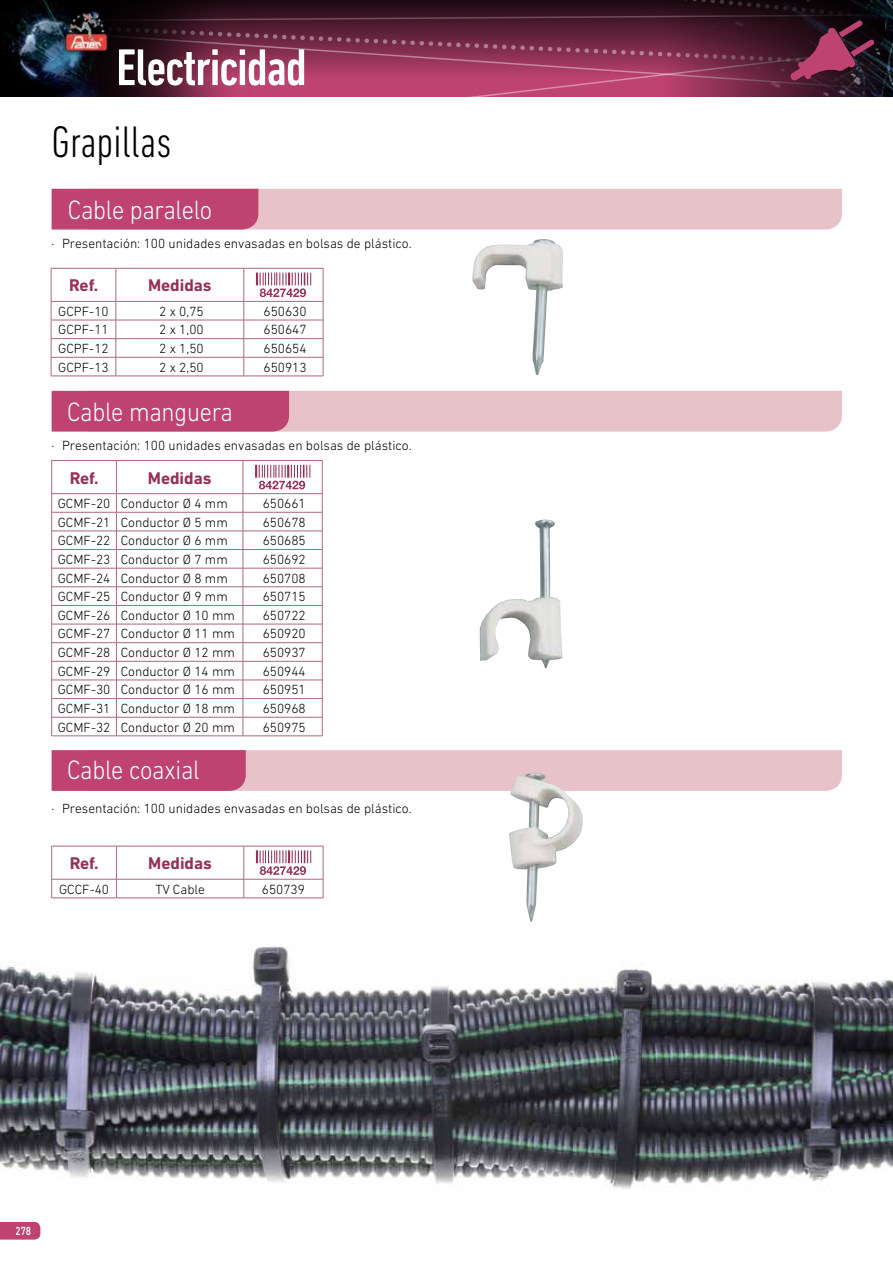
<style>
.page{position:relative;width:893px;height:1263px;background:#fff}
.page>*{position:absolute;margin:0;border:0;box-sizing:border-box;transform-origin:0 0}
.t1{font:500 condensed 52.5px "DIN Next LT Pro";letter-spacing:-.02em;color:#fff}
.t2{font:300 condensed 45px "DIN Next LT Pro";color:#000}
.t3{font:300 27px "DIN Next LT Pro";letter-spacing:-.01em;color:#fff;scale:.9 1}
.t4{font:700 17.25px "DIN Next LT Pro";color:#953157}
.t5{font:300 13.5px "DIN Next LT Pro";color:#000}
.t6{font:500 12px "DIN Next LT Pro";color:#fff;scale:.8 1}
</style>
<div class="page">
<svg style="left:0;top:1222px;width:40px;height:17px"></svg>
<div style="left:287px;top:81px;width:138px;height:16px;background:#be4370"></div>
<svg style="left:425px;top:0;width:237px;height:97px;background:#8f3455"></svg>
<img style="left:662px;top:0;width:231px;height:97px">
<img style="left:0;top:0;width:287px;height:97px">
<img style="left:64px;top:9px;width:30px;height:45px">
<svg style="left:94px;top:7px;width:799px;height:74px;background:#61253b"></svg>
<hr style="left:51px;top:376px;width:65px;height:1px;background:#ae677b">
<hr style="left:116px;top:376px;width:128px;height:1px;background:#ae677b">
<hr style="left:244px;top:376px;width:79px;height:1px;background:#ae677b">
<svg style="left:51px;top:268px;width:273px;height:108px"></svg>
<svg style="left:51px;top:846px;width:273px;height:52px"></svg>
<svg style="left:52px;top:461px;width:270px;height:275px"></svg>
<hr style="left:116px;top:461px;width:1px;height:33px;background:#ae677b">
<hr style="left:243px;top:461px;width:1px;height:33px;background:#ae677b">
<hr style="left:322px;top:461px;width:1px;height:33px;background:#ae677b">
<hr style="left:52px;top:512px;width:64px;height:1px;background:#ae677b">
<hr style="left:116px;top:512px;width:127px;height:1px;background:#ae677b">
<hr style="left:243px;top:512px;width:79px;height:1px;background:#ae677b">
<hr style="left:52px;top:531px;width:64px;height:1px;background:#ae677b">
<hr style="left:116px;top:531px;width:127px;height:1px;background:#ae677b">
<hr style="left:243px;top:531px;width:79px;height:1px;background:#ae677b">
<hr style="left:52px;top:549px;width:64px;height:1px;background:#ae677b">
<hr style="left:116px;top:549px;width:127px;height:1px;background:#ae677b">
<hr style="left:243px;top:549px;width:79px;height:1px;background:#ae677b">
<svg style="left:116px;top:494px;width:1px;height:242px"></svg>
<svg style="left:243px;top:494px;width:1px;height:242px"></svg>
<svg style="left:322px;top:494px;width:1px;height:242px"></svg>
<hr style="left:52px;top:460px;width:64px;height:1px;background:#ae677b">
<hr style="left:51px;top:461px;width:1px;height:33px;background:#ae677b">
<hr style="left:116px;top:460px;width:127px;height:1px;background:#ae677b">
<hr style="left:243px;top:460px;width:79px;height:1px;background:#ae677b">
<hr style="left:52px;top:493px;width:64px;height:1px;background:#ae677b">
<hr style="left:116px;top:493px;width:127px;height:1px;background:#ae677b">
<hr style="left:243px;top:493px;width:79px;height:1px;background:#ae677b">
<hr style="left:52px;top:568px;width:64px;height:1px;background:#ae677b">
<hr style="left:116px;top:568px;width:127px;height:1px;background:#ae677b">
<hr style="left:243px;top:568px;width:79px;height:1px;background:#ae677b">
<hr style="left:52px;top:586px;width:64px;height:1px;background:#ae677b">
<hr style="left:116px;top:586px;width:127px;height:1px;background:#ae677b">
<hr style="left:243px;top:586px;width:79px;height:1px;background:#ae677b">
<hr style="left:52px;top:605px;width:64px;height:1px;background:#ae677b">
<hr style="left:116px;top:605px;width:127px;height:1px;background:#ae677b">
<hr style="left:243px;top:605px;width:79px;height:1px;background:#ae677b">
<hr style="left:52px;top:624px;width:64px;height:1px;background:#ae677b">
<hr style="left:116px;top:624px;width:127px;height:1px;background:#ae677b">
<hr style="left:243px;top:624px;width:79px;height:1px;background:#ae677b">
<hr style="left:52px;top:642px;width:64px;height:1px;background:#ae677b">
<hr style="left:116px;top:642px;width:127px;height:1px;background:#ae677b">
<hr style="left:243px;top:642px;width:79px;height:1px;background:#ae677b">
<hr style="left:52px;top:661px;width:64px;height:1px;background:#ae677b">
<hr style="left:116px;top:661px;width:127px;height:1px;background:#ae677b">
<hr style="left:243px;top:661px;width:79px;height:1px;background:#ae677b">
<hr style="left:52px;top:680px;width:64px;height:1px;background:#ae677b">
<hr style="left:116px;top:680px;width:127px;height:1px;background:#ae677b">
<hr style="left:243px;top:680px;width:79px;height:1px;background:#ae677b">
<hr style="left:52px;top:698px;width:64px;height:1px;background:#ae677b">
<hr style="left:116px;top:698px;width:127px;height:1px;background:#ae677b">
<hr style="left:243px;top:698px;width:79px;height:1px;background:#ae677b">
<hr style="left:52px;top:717px;width:64px;height:1px;background:#ae677b">
<svg style="left:51px;top:494px;width:1px;height:242px"></svg>
<hr style="left:116px;top:717px;width:127px;height:1px;background:#ae677b">
<hr style="left:243px;top:717px;width:79px;height:1px;background:#ae677b">
<hr style="left:52px;top:736px;width:64px;height:1px;background:#ae677b">
<hr style="left:116px;top:736px;width:127px;height:1px;background:#ae677b">
<hr style="left:243px;top:736px;width:79px;height:1px;background:#ae677b">
<svg style="left:255px;top:465px;width:56px;height:24px"></svg>
<svg style="left:52px;top:189px;width:790px;height:41px;background:#dda2b2"></svg>
<svg style="left:52px;top:391px;width:790px;height:41px;background:#db9caf"></svg>
<svg style="left:52px;top:750px;width:790px;height:41px;background:#dda2b2"></svg>
<img style="left:472px;top:239px;width:91px;height:136px">
<img style="left:479px;top:519px;width:83px;height:150px">
<img style="left:508px;top:773px;width:76px;height:149px">
<img style="left:0;top:946px;width:893px;height:243px">
<h1 class="t1" style="left:116px;top:38px;width:192px">Electricidad</h1>
<h2 class="t2" style="left:52px;top:116px;width:121px">Grapillas</h2>
<h3 class="t3" style="left:68px;top:194px;width:162px">Cable paralelo</h3>
<p class="t5" style="left:52px;top:236px;width:362px">· Presentación: 100 unidades envasadas en bolsas de plástico.</p>
<p class="t4" style="left:69px;top:275px;width:31px">Ref.</p>
<p class="t4" style="left:148px;top:275px;width:65px">Medidas</p>
<p class="t5" style="left:58px;top:303px;width:52px">GCPF-10</p>
<p class="t5" style="left:159px;top:303px;width:46px">2 x 0,75</p>
<p class="t5" style="left:264px;top:303px;width:45px">650630</p>
<p class="t5" style="left:58px;top:322px;width:52px">GCPF-11</p>
<p class="t5" style="left:159px;top:322px;width:46px">2 x 1,00</p>
<p class="t5" style="left:264px;top:322px;width:45px">650647</p>
<p class="t5" style="left:58px;top:341px;width:52px">GCPF-12</p>
<p class="t5" style="left:159px;top:341px;width:46px">2 x 1,50</p>
<p class="t5" style="left:264px;top:341px;width:45px">650654</p>
<p class="t5" style="left:58px;top:359px;width:52px">GCPF-13</p>
<p class="t5" style="left:159px;top:359px;width:46px">2 x 2,50</p>
<p class="t5" style="left:264px;top:359px;width:45px">650913</p>
<h3 class="t3" style="left:67px;top:396px;width:186px">Cable manguera</h3>
<p class="t5" style="left:52px;top:438px;width:362px">· Presentación: 100 unidades envasadas en bolsas de plástico.</p>
<p class="t4" style="left:70px;top:468px;width:31px">Ref.</p>
<p class="t4" style="left:148px;top:468px;width:65px">Medidas</p>
<p class="t5" style="left:58px;top:496px;width:172px">GCMF-20 Conductor Ø 4 mm</p>
<p class="t5" style="left:263px;top:496px;width:45px">650661</p>
<p class="t5" style="left:58px;top:514px;width:172px">GCMF-21 Conductor Ø 5 mm</p>
<p class="t5" style="left:263px;top:514px;width:45px">650678</p>
<p class="t5" style="left:58px;top:533px;width:172px">GCMF-22 Conductor Ø 6 mm</p>
<p class="t5" style="left:263px;top:533px;width:45px">650685</p>
<p class="t5" style="left:58px;top:552px;width:172px">GCMF-23 Conductor Ø 7 mm</p>
<p class="t5" style="left:263px;top:552px;width:45px">650692</p>
<p class="t5" style="left:58px;top:570px;width:172px">GCMF-24 Conductor Ø 8 mm</p>
<p class="t5" style="left:263px;top:570px;width:45px">650708</p>
<p class="t5" style="left:58px;top:589px;width:172px">GCMF-25 Conductor Ø 9 mm</p>
<p class="t5" style="left:263px;top:589px;width:45px">650715</p>
<p class="t5" style="left:58px;top:607px;width:179px">GCMF-26 Conductor Ø 10 mm</p>
<p class="t5" style="left:263px;top:607px;width:45px">650722</p>
<p class="t5" style="left:58px;top:626px;width:179px">GCMF-27 Conductor Ø 11 mm</p>
<p class="t5" style="left:263px;top:626px;width:45px">650920</p>
<p class="t5" style="left:58px;top:645px;width:179px">GCMF-28 Conductor Ø 12 mm</p>
<p class="t5" style="left:263px;top:645px;width:45px">650937</p>
<p class="t5" style="left:58px;top:663px;width:179px">GCMF-29 Conductor Ø 14 mm</p>
<p class="t5" style="left:263px;top:663px;width:45px">650944</p>
<p class="t5" style="left:58px;top:682px;width:179px">GCMF-30 Conductor Ø 16 mm</p>
<p class="t5" style="left:263px;top:682px;width:45px">650951</p>
<p class="t5" style="left:58px;top:701px;width:179px">GCMF-31 Conductor Ø 18 mm</p>
<p class="t5" style="left:263px;top:701px;width:45px">650968</p>
<p class="t5" style="left:58px;top:719px;width:179px">GCMF-32 Conductor Ø 20 mm</p>
<p class="t5" style="left:263px;top:719px;width:45px">650975</p>
<h3 class="t3" style="left:67px;top:754px;width:149px">Cable coaxial</h3>
<p class="t5" style="left:52px;top:800px;width:362px">· Presentación: 100 unidades envasadas en bolsas de plástico.</p>
<p class="t4" style="left:70px;top:853px;width:31px">Ref.</p>
<p class="t4" style="left:148px;top:853px;width:65px">Medidas</p>
<p class="t5" style="left:59px;top:881px;width:52px">GCCF-40</p>
<p class="t5" style="left:155px;top:881px;width:51px">TV Cable</p>
<p class="t5" style="left:262px;top:881px;width:45px">650739</p>
<p class="t6" style="left:15px;top:1223px;width:21px">278</p>
</div>
